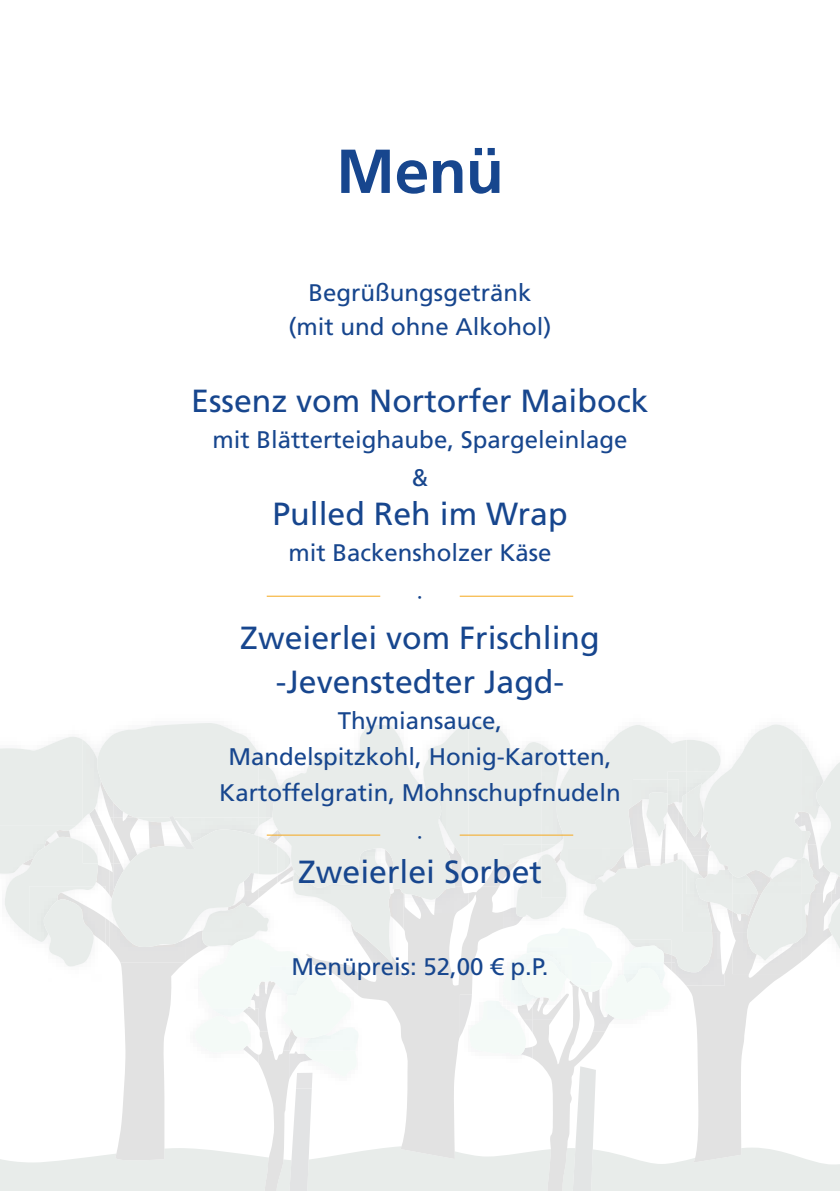
<style>
.page{position:relative;width:840px;height:1191px;background:#fff}
.page>*{position:absolute;margin:0;border:0;box-sizing:border-box;transform-origin:0 0}
.t1{font:700 62px "Frutiger LT Std";color:#17468e}
.t2{font:32px/44px "Frutiger LT Std";color:#17468e;text-align:center}
.t3{font:24px/36px "Frutiger LT Std";color:#17468e;text-align:center}
.t4{font:300 24px "Helvetica Neue LT Pro";color:#17468e}
</style>
<div class="page">
<svg style="left:0;top:723px;width:839px;height:468px"></svg>
<hr style="left:266px;top:834px;width:114px;height:1px;background:#f5a81c">
<hr style="left:459px;top:834px;width:114px;height:1px;background:#f5a81c">
<hr style="left:266px;top:595px;width:114px;height:1px;background:#f5a81c">
<hr style="left:459px;top:595px;width:114px;height:1px;background:#f5a81c">
<h1 class="t1" style="left:336px;top:135px;width:169px">Menü</h1>
<p class="t3" style="left:288px;top:276px;width:264px;line-height:34px">Begrüßungsgetränk (mit und ohne Alkohol)</p>
<h2 class="t2" style="left:191px;top:379px;width:458px">Essenz vom Nortorfer Maibock</h2>
<p class="t3" style="left:212px;top:420px;width:416px;line-height:38.4px">mit Blätterteighaube, Spargeleinlage &amp;</p>
<h2 class="t2" style="left:272px;top:491px;width:296px">Pulled Reh im Wrap</h2>
<p class="t3" style="left:288px;top:534px;width:264px">mit Backensholzer Käse</p>
<p class="t4" style="left:416px;top:581px;width:8px">∙</p>
<h2 class="t2" style="left:240px;top:616px;width:361px">Zweierlei vom Frischling -Jevenstedter Jagd-</h2>
<p class="t3" style="left:219px;top:702px;width:402px">Thymiansauce,<br>Mandelspitzkohl, Honig-Karotten,<br>Kartoffelgratin, Mohnschupfnudeln</p>
<p class="t4" style="left:416px;top:822px;width:8px">∙</p>
<h2 class="t2" style="left:298px;top:850px;width:245px">Zweierlei Sorbet</h2>
<p class="t3" style="left:291px;top:949px;width:259px">Menüpreis: 52,00 € p.P.</p>
</div>
